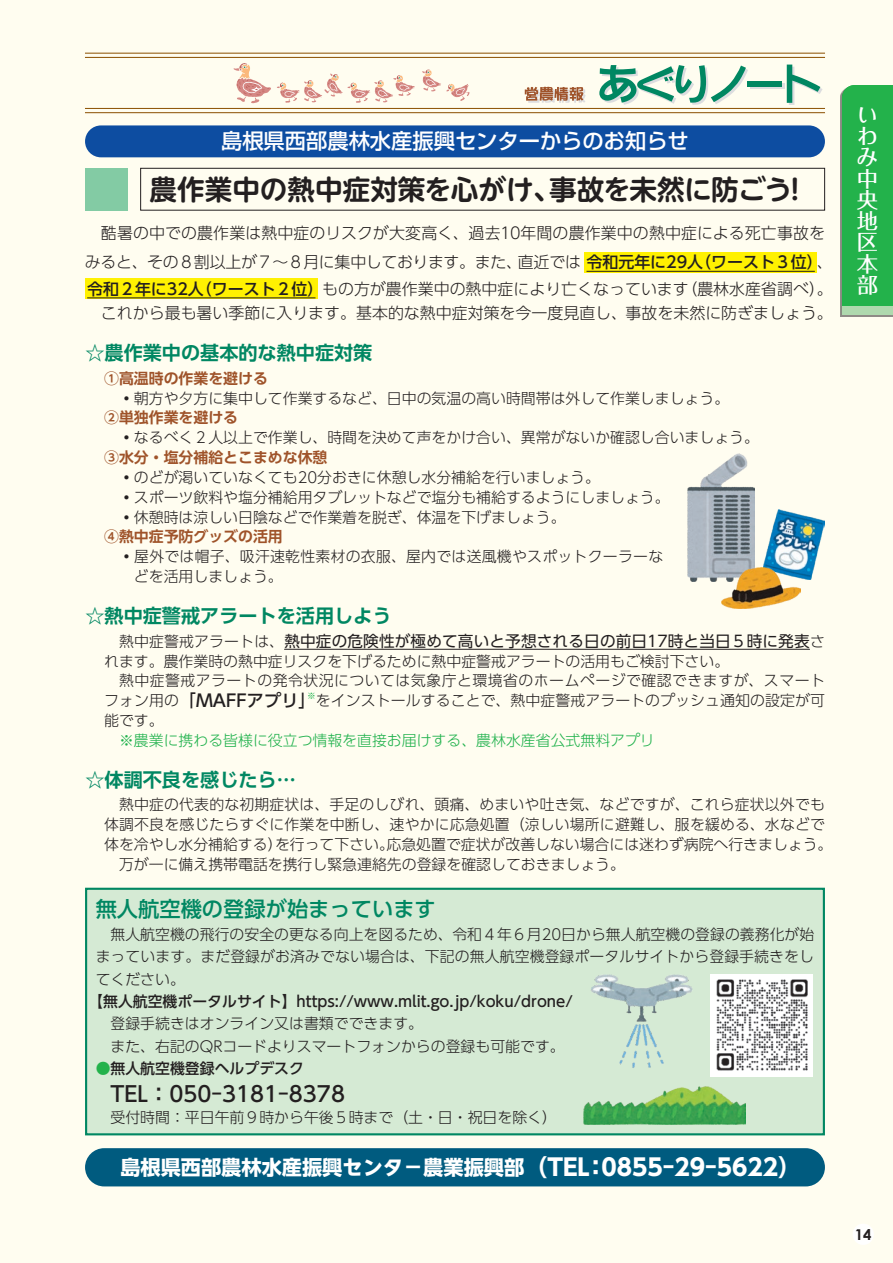
<style>
.page{position:relative;width:893px;height:1263px;background:#fffdf0}
.page>*{position:absolute;margin:0;border:0;box-sizing:border-box;transform-origin:0 0}
.t1{font:700 27.6px "UD Shin M Go Pro De";letter-spacing:-.005em;color:#231f20}
.t2{font:700 27.6px "UD Shin M Go Pro De";letter-spacing:-.025em;color:#231f20}
.t3{font:700 23.25px "UD Shin Go NT Pro";color:#fff}
.t4{font:500 21.3px "Shin Go Pro";color:#fff}
.t5{font:500 21.3px "UD Shin Go Pro";color:#231f20}
.t6{font:500 21.3px "UD Shin Go Pro";color:#008762}
.t7{font:500 21.3px/21.3px "Folk Pro";color:#fff;text-align:justify}
.t8{font:700 20.25px "UD Shin Go NT Pro";color:#fff}
.t9{font:700 19.2px "UD Shin Go Pr 6 De";color:#008762}
.t10{font:500 17.1px "UD Shin Go Pro";color:#231f20}
.t11{font:300 15.9px/28.7px "UD Shin Go Pro";color:#231f20}
.t12{font:300 15.9px "UD Shin Go Pro";letter-spacing:-.02em;color:#231f20}
.t13{font:500 15.9px "UD Shin Go Pro";color:#231f20}
.t14{font:15.6px "UD Shin Go Pro";letter-spacing:.01em;color:#231f20}
.t15{font:300 14.85px/19.8px "UD Shin Go Pro";color:#231f20}
.t16{font:500 14.85px "UD Shin Go Pro";color:#231f20}
.t17{font:700 14.85px "UD Shin Go Pro De";color:#9f532a}
.t18{font:300 14.85px "UD Shin Go Pro";letter-spacing:.03em;color:#231f20}
.t19{font:300 14.85px "UD Shin Go Pro";color:#1eb14b}
.t20{font:700 14.85px "Century Gothic";color:#231f20}
.t21{font:300 8.7px "UD Shin Go Pro";color:#1eb14b}
.s1{font-weight:300}
.s2{font-weight:500}
.s3{font-weight:300;font-size:14.85px}
.s4{color:#23b24b}
</style>
<div class="page">
<hr style="left:85px;top:53px;width:740px;height:1px;background:#8b4f00">
<hr style="left:85px;top:57px;width:740px;height:1px;background:#8b4f00">
<div style="left:750px;top:83px;width:34px;height:6px;background:#dcdddf"></div>
<svg style="left:525px;top:87px;width:60px;height:16px"></svg>
<svg style="left:599px;top:65px;width:149px;height:40px"></svg>
<div style="left:748px;top:81px;width:34px;height:6px;background:#008762"></div>
<svg style="left:787px;top:65px;width:35px;height:40px"></svg>
<svg style="left:233px;top:63px;width:38px;height:40px"></svg>
<svg style="left:277px;top:74px;width:138px;height:29px"></svg>
<svg style="left:422px;top:70px;width:48px;height:31px"></svg>
<hr style="left:85px;top:112px;width:740px;height:1px;background:#8b4f00">
<hr style="left:85px;top:108px;width:740px;height:1px;background:#8b4f00">
<div style="left:853px;top:1224px;width:21px;height:21px;background:#fff;border-radius:50%"></div>
<div style="left:85px;top:125px;width:740px;height:32px;background:#0d4da1;border-radius:16px"></div>
<div style="left:85px;top:168px;width:43px;height:42px;background:#83cba4"></div>
<div style="left:140px;top:168px;width:685px;height:42px;border:1px solid #231f20"></div>
<div style="left:85px;top:1148px;width:740px;height:38px;background:#005b7f;border-radius:19px"></div>
<div style="left:584px;top:252px;width:233px;height:20px;background:#fff101"></div>
<hr style="left:586px;top:271px;width:229px;height:1px;background:#231f20">
<div style="left:85px;top:279px;width:233px;height:20px;background:#fff101"></div>
<hr style="left:87px;top:298px;width:228px;height:1px;background:#231f20">
<div style="left:86px;top:889px;width:738px;height:245px;background:#d5ead4"></div>
<div style="left:85px;top:888px;width:740px;height:247px;border:2px solid #008762"></div>
<hr style="left:284px;top:649px;width:526px;height:1px;background:#231f20">
<img style="left:687px;top:454px;width:68px;height:127px">
<img style="left:763px;top:509px;width:62px;height:70px">
<img style="left:721px;top:567px;width:80px;height:42px">
<img style="left:584px;top:974px;width:161px;height:150px">
<img style="left:710px;top:974px;width:102px;height:102px">
<div style="left:840px;top:87px;width:53px;height:230px;background:#878c81"></div>
<div style="left:842px;top:85px;width:51px;height:221px;background:#23b24b"></div>
<div style="left:842px;top:306px;width:51px;height:9px;background:#afd9ae"></div>
<h3 class="t4" style="left:221px;top:124px;width:469px">島根県西部農林水産振興センターからのお知らせ</h3>
<h1 class="t1" style="left:149px;top:167px;width:413px">農作業中の熱中症対策を心がけ、</h1>
<h1 class="t2" style="left:549px;top:167px;width:244px">事故を未然に防ごう</h1>
<h1 class="t1" style="left:781px;top:167px;width:29px">!</h1>
<p class="t11" style="left:817px;top:218px;width:17px;text-indent:-716px">酷暑の中での農作業は熱中症のリスクが大変高く、過去10年間の農作業中の熱中症による死亡事故を、</p>
<p class="t12" style="left:85px;top:249px;width:439px">みると、その８割以上が７～８月に集中しております。また、</p>
<p class="t13" style="left:518px;top:249px;width:307px"><span class="s1">直近では</span>令和元年に29 （人ワースト３位(</p>
<p class="t11" style="left:101px;top:276px;width:733px;line-height:24.5px;text-indent:-14px"><span class="s2">令和２年に32 （人ワースト２位）</span>もの方が農作業中の熱中症により亡くなっています<br>これから最も暑い季節に入ります。基本的な熱中症対策を今一度見直し、事故を未然に防ぎましょう。</p>
<p class="t11" style="left:681px;top:274px;width:153px">（農林水産省調べ。(</p>
<p class="t9" style="left:85px;top:337px;width:289px">☆農作業中の基本的な熱中症対策</p>
<p class="t17" style="left:104px;top:366px;width:165px">①高温時の作業を避ける</p>
<p class="t15" style="left:119px;top:387px;width:612px">◦朝方や夕方に集中して作業するなど、日中の気温の高い時間帯は外して作業しましょう。</p>
<p class="t17" style="left:104px;top:406px;width:135px">②単独作業を避ける</p>
<p class="t15" style="left:119px;top:427px;width:641px">◦なるべく２人以上で作業し、時間を決めて声をかけ合い、異常がないか確認し合いましょう。</p>
<p class="t17" style="left:104px;top:445px;width:225px">③水分・塩分補給とこまめな休憩</p>
<p class="t15" style="left:119px;top:467px;width:552px">◦のどが渇いていなくても20分おきに休憩し水分補給を行いましょう。<br>◦スポーツ飲料や塩分補給用タブレットなどで塩分も補給するようにしましょう。◦休憩時は涼しい日陰などで作業着を脱ぎ、体温を下げましょう。</p>
<p class="t17" style="left:104px;top:525px;width:180px">④熱中症予防グッズの活用</p>
<p class="t15" style="left:134px;top:546px;width:531px;text-indent:-15px">◦屋外では帽子、吸汗速乾性素材の衣服、屋内では送風機やスポットクーラーなどを活用しましょう。</p>
<p class="t9" style="left:85px;top:600px;width:308px">☆熱中症警戒アラートを活用しよう</p>
<p class="t14" style="left:119px;top:628px;width:707px"><span class="s3">熱中症警戒アラートは、</span>熱中症の危険性が極めて高いと予想される日の前日17時と当日５時に発表<span class="s3">さ</span></p>
<p class="t15" style="left:104px;top:650px;width:627px">れます。農作業時の熱中症リスクを下げるために熱中症警戒アラートの活用もご検討下さい。</p>
<p class="t18" style="left:119px;top:669px;width:707px">熱中症警戒アラートの発令状況については気象庁と環境省のホームページで確認できますが、スマート</p>
<p class="t15" style="left:316px;top:690px;width:510px">をインストールすることで、熱中症警戒アラートのプッシュ通知の設定が可</p>
<p class="t10" style="left:179px;top:687px;width:138px">「MAFFアプリ」</p>
<p class="t21" style="left:307px;top:689px;width:10px">※</p>
<p class="t15" style="left:104px;top:690px;width:76px">フォン用の能です。</p>
<p class="t19" style="left:119px;top:728px;width:537px">※農業に携わる皆様に役立つ情報を直接お届けする、農林水産省公式無料アプリ</p>
<p class="t9" style="left:85px;top:764px;width:212px">☆体調不良を感じたら...</p>
<p class="t15" style="left:119px;top:794px;width:707px">熱中症の代表的な初期症状は、手足のしびれ、頭痛、めまいや吐き気、などですが、これら症状以外でも</p>
<p class="t15" style="left:104px;top:814px;width:722px">体調不良を感じたらすぐに作業を中断し、速やかに応急処置（涼しい場所に避難し、服を緩める、水などで</p>
<p class="t15" style="left:387px;top:834px;width:447px">応急処置で症状が改善しない場合には迷わず病院へ行きましょう。</p>
<p class="t15" style="left:119px;top:834px;width:507px;text-indent:-15px">体を冷やし水分補給する）<br>万が一に備え携帯電話を携行し緊急連絡先の登録を確認しておきましょう。</p>
<p class="t15" style="left:275px;top:834px;width:120px">を行って下さい。</p>
<h3 class="t6" style="left:96px;top:892px;width:342px">無人航空機の登録が始まっています</h3>
<p class="t15" style="left:96px;top:923px;width:720px;line-height:22.4px;text-align:justify;text-indent:15px">無人航空機の飛行の安全の更なる向上を図るため、令和４年６月20日から無人航空機の登録の義務化が始まっています。まだ登録がお済みでない場合は、下記の無人航空機登録ポータルサイトから登録手続きをしてください。</p>
<p class="t16" style="left:88px;top:989px;width:486px">【無人航空機ポータルサイト】https://www.mlit.go.jp/koku/drone/</p>
<p class="t15" style="left:96px;top:1012px;width:471px;line-height:22.4px">　登録手続きはオンライン又は書類でできます。<br>　また、右記のQRコードよりスマートフォンからの登録も可能です。</p>
<p class="t16" style="left:96px;top:1056px;width:210px"><span class="s4">●</span>無人航空機登録ヘルプデスク</p>
<h3 class="t5" style="left:111px;top:1077px;width:236px">TEL：050-3181-8378</h3>
<p class="t15" style="left:111px;top:1107px;width:448px">受付時間：平日午前９時から午後５時まで（土・日・祝日を除く(</p>
<h3 class="t8" style="left:120px;top:1151px;width:405px">島根県西部農林水産振興センタ－農業振興部</h3>
<h2 class="t3" style="left:524px;top:1148px;width:67px">（TEL</h2>
<h2 class="t3" style="left:584px;top:1148px;width:219px">：0855-29-5622(</h2>
<h3 class="t7" style="left:857px;top:101px;width:22px">いわみ中央地区本部</h3>
<p class="t20" style="left:855px;top:1223px;width:18px">14</p>
</div>
